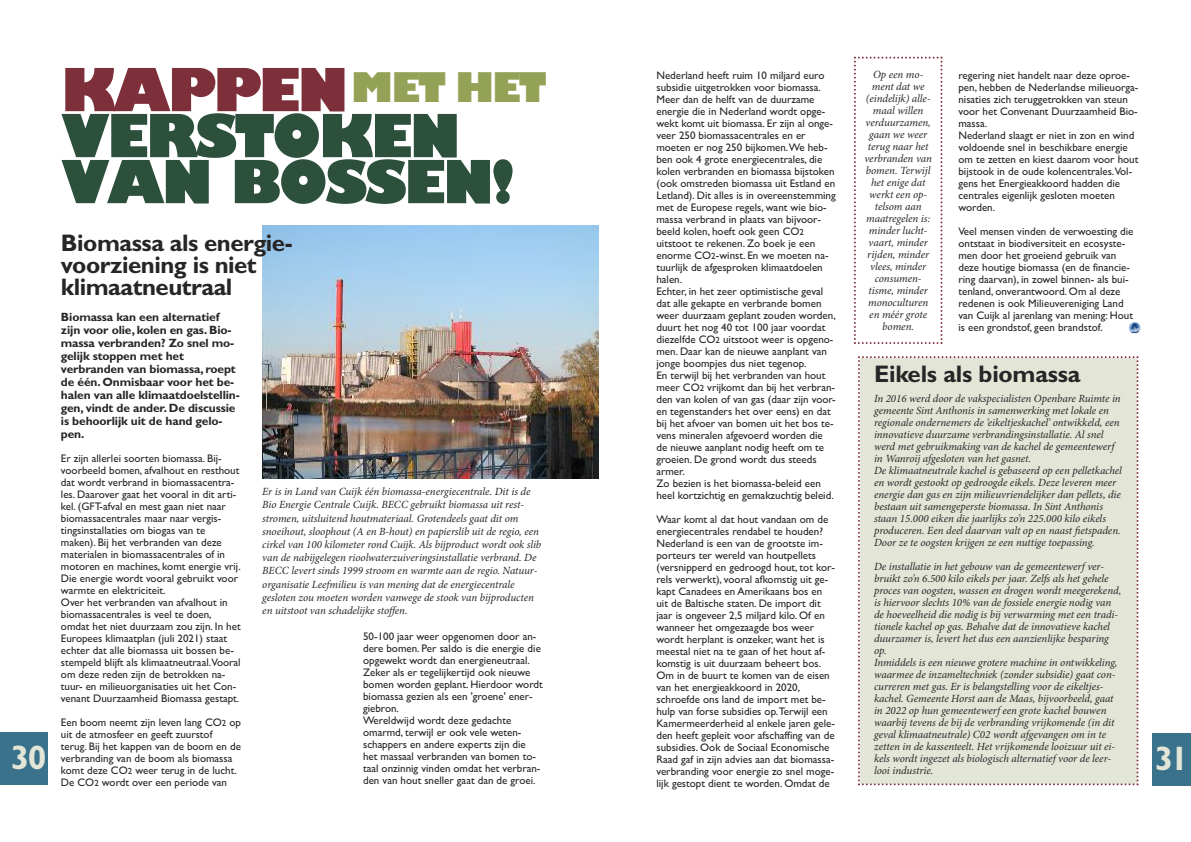
<style>
.page{position:relative;width:1191px;height:842px;background:#fff}
.page>*{position:absolute;margin:0;border:0;box-sizing:border-box;transform-origin:0 0}
.t1{font:800 58px/46px "Gill Sans";letter-spacing:-.05em;color:#2c503c}
.t2{font:800 58px "Gill Sans";letter-spacing:-.05em;color:#7e303a}
.t3{font:800 40px "Gill Sans";letter-spacing:-.05em;color:#93a256}
.t4{font:700 34px "Gill Sans";color:#e3e5d7}
.t5{font:700 24px/22px "Gill Sans";letter-spacing:-.02em;color:#272627}
.t6{font:700 12px/13px "Gill Sans";letter-spacing:-.01em;color:#272627}
.t7{font:11px/12px "Gill Sans";color:#272627}
.t8{font:italic 11px/12px "Minion Pro";letter-spacing:-.005em;color:#272627}
.s1{font-size:9px}
</style>
<div class="page">
<div style="left:1152px;top:733px;width:39px;height:53px;background:#3a728b"></div>
<div style="left:0;top:732px;width:48px;height:53px;background:#3a728b"></div>
<img style="left:262px;top:226px;width:337px;height:252px">
<div style="left:858px;top:356px;width:280px;height:429px;background:#e3e5d7"></div>
<svg style="left:854px;top:57px;width:88px;height:287px"></svg>
<svg style="left:1129px;top:322px;width:11px;height:11px"></svg>
<h1 class="t2" style="left:61px;top:57px;width:289px">KAPPEN</h1>
<h1 class="t1" style="left:61px;top:114px;width:455px">VERSTOKEN<br>VAN BOSSEN!</h1>
<p class="t8" style="left:864px;top:70px;width:69px;text-align:center">Op een mo&shy;ment dat we (eindelijk) alle&shy;maal willen verduurzamen, gaan we weer terug naar het verbranden van bomen. Terwijl het enige dat werkt een op&shy;telsom aan maatregelen is: minder lucht&shy;vaart, minder rijden, minder vlees, minder consumen&shy;tisme, minder monoculturen en méér grote bomen.</p>
<p class="t7" style="left:656px;top:69px;width:181px">Nederland heeft ruim 10 miljard euro subsidie uitgetrokken voor biomassa.<br>Meer dan de helft van de duurzame energie die in Nederland wordt opge&shy;wekt komt uit biomassa. Er zijn al onge&shy;veer 250 biomassacentrales en er moeten er nog 250 bijkomen.We heb&shy;ben ook 4 grote energiecentrales, die kolen verbranden en biomassa bijstoken (ook omstreden biomassa uit Estland en Letland). Dit alles is in overeenstemming met de Europese regels, want wie bio&shy;massa verbrand in plaats van bijvoor&shy;beeld kolen, hoeft ook geen CO<span class="s1">2 </span>uitstoot te rekenen. Zo boek je een enorme CO<span class="s1">2</span>-winst. En we moeten na&shy;tuurlijk de afgesproken klimaatdoelen halen.<br>Echter, in het zeer optimistische geval dat alle gekapte en verbrande bomen weer duurzaam geplant zouden worden, duurt het nog 40 tot 100 jaar voordat diezelfde CO<span class="s1">2</span> uitstoot weer is opgeno&shy;men. Daar kan de nieuwe aanplant van jonge boompjes dus niet tegenop.<br>En terwijl bij het verbranden van hout meer CO<span class="s1">2</span> vrijkomt dan bij het verbran&shy;den van kolen of van gas (daar zijn voor&shy;en tegenstanders het over eens) en dat bij het afvoer van bomen uit het bos te&shy;vens mineralen afgevoerd worden die de nieuwe aanplant nodig heeft om te groeien. De grond wordt dus steeds armer.<br>Zo bezien is het biomassa-beleid een heel kortzichtig en gemakzuchtig beleid.</p>
<p class="t7" style="left:656px;top:513px;width:180px">Waar komt al dat hout vandaan om de energiecentrales rendabel te houden?<br>Nederland is een van de grootste im&shy;porteurs ter wereld van houtpellets (versnipperd en gedroogd hout, tot kor&shy;rels verwerkt), vooral afkomstig uit ge&shy;kapt Canadees en Amerikaans bos en uit de Baltische staten. De import dit jaar is ongeveer 2,5 miljard kilo. Of en wanneer het omgezaagde bos weer wordt herplant is onzeker, want het is meestal niet na te gaan of het hout af&shy;komstig is uit duurzaam beheert bos.<br>Om in de buurt te komen van de eisen van het energieakkoord in 2020, schroefde ons land de import met be&shy;hulp van forse subsidies op.Terwijl een Kamermeerderheid al enkele jaren gele&shy;den heeft gepleit voor afschaffing van de subsidies. Ook de Sociaal Economische Raad gaf in zijn advies aan dat biomassa&shy;verbranding voor energie zo snel moge&shy;lijk gestopt dient te worden. Omdat de</p>
<h2 class="t3" style="left:351px;top:64px;width:197px">MET HET</h2>
<p class="t7" style="left:958px;top:69px;width:181px">regering niet handelt naar deze oproe&shy;pen, hebben de Nederlandse milieuorga&shy;nisaties zich teruggetrokken van steun voor het Convenant Duurzaamheid Bio&shy;massa.<br>Nederland slaagt er niet in zon en wind voldoende snel in beschikbare energie om te zetten en kiest daarom voor hout bijstook in de oude kolencentrales.Vol&shy;gens het Energieakkoord hadden die centrales eigenlijk gesloten moeten worden.</p>
<p class="t7" style="left:958px;top:225px;width:177px">Veel mensen vinden de verwoesting die ontstaat in biodiversiteit en ecosyste&shy;men door het groeiend gebruik van deze houtige biomassa (en de financie&shy;ring daarvan), in zowel binnen- als bui&shy;tenland, onverantwoord. Om al deze redenen is ook Milieuvereniging Land van Cuijk al jarenlang van mening: Hout is een grondstof, geen brandstof.</p>
<h3 class="t5" style="left:61px;top:232px;width:233px">Biomassa als energie&shy;voorziening is niet klimaatneutraal</h3>
<p class="t6" style="left:61px;top:310px;width:180px">Biomassa kan een alternatief zijn voor olie, kolen en gas. Bio&shy;massa verbranden? Zo snel mo&shy;gelijk stoppen met het verbranden van biomassa, roept de één. Onmisbaar voor het be&shy;halen van alle klimaatdoelstellin&shy;gen, vindt de ander. De discussie is behoorlijk uit de hand gelo&shy;pen.</p>
<p class="t7" style="left:61px;top:452px;width:181px">Er zijn allerlei soorten biomassa. Bij&shy;voorbeeld bomen, afvalhout en resthout dat wordt verbrand in biomassacentra&shy;les. Daarover gaat het vooral in dit arti&shy;kel. (GFT-afval en mest gaan niet naar biomassacentrales maar naar vergis&shy;tingsinstallaties om biogas van te maken). Bij het verbranden van deze materialen in biomassacentrales of in motoren en machines, komt energie vrij.<br>Die energie wordt vooral gebruikt voor warmte en elektriciteit.<br>Over het verbranden van afvalhout in biomassacentrales is veel te doen, omdat het niet duurzaam zou zijn. In het Europees klimaatplan (juli 2021) staat echter dat alle biomassa uit bossen be&shy;stempeld blijft als klimaatneutraal.Vooral om deze reden zijn de betrokken na&shy;tuur- en milieuorganisaties uit het Con&shy;venant Duurzaamheid Biomassa gestapt.</p>
<p class="t7" style="left:61px;top:716px;width:181px">Een boom neemt zijn leven lang CO<span class="s1">2</span> op uit de atmosfeer en geeft zuurstof terug. Bij het kappen van de boom en de verbranding van de boom als biomassa komt deze CO<span class="s1">2</span> weer terug in de lucht.<br>De CO<span class="s1">2</span> wordt over een periode van</p>
<h3 class="t5" style="left:874px;top:363px;width:208px">Eikels als biomassa</h3>
<p class="t8" style="left:874px;top:394px;width:249px">In 2016 werd door de vakspecialisten Openbare Ruimte in gemeente Sint Anthonis in samenwerking met lokale en regionale ondernemers de ‘eikeltjeskachel’ ontwikkeld, een innovatieve duurzame verbrandingsinstallatie. Al snel werd met gebruikmaking van de kachel de gemeentewerf in Wanroij afgesloten van het gasnet.<br>De klimaatneutrale kachel is gebaseerd op een pelletkachel en wordt gestookt op gedroogde eikels. Deze leveren meer energie dan gas en zijn milieuvriendelijker dan pellets, die bestaan uit samengeperste biomassa. In Sint Anthonis staan 15.000 eiken die jaarlijks zo’n 225.000 kilo eikels produceren. Een deel daarvan valt op en naast fietspaden.<br>Door ze te oogsten krijgen ze een nuttige toepassing.</p>
<p class="t8" style="left:874px;top:562px;width:249px">De installatie in het gebouw van de gemeentewerf ver&shy;bruikt zo’n 6.500 kilo eikels per jaar. Zelfs als het gehele proces van oogsten, wassen en drogen wordt meegerekend, is hiervoor slechts 10% van de fossiele energie nodig van de hoeveelheid die nodig is bij verwarming met een tradi&shy;tionele kachel op gas. Behalve dat de innovatieve kachel duurzamer is, levert het dus een aanzienlijke besparing op.<br>Inmiddels is een nieuwe grotere machine in ontwikkeling, waarmee de inzameltechniek (zonder subsidie) gaat con&shy;curreren met gas. Er is belangstelling voor de eikeltjes&shy;kachel. Gemeente Horst aan de Maas, bijvoorbeeld, gaat in 2022 op hun gemeentewerf een grote kachel bouwen waarbij tevens de bij de verbranding vrijkomende (in dit geval klimaatneutrale) C02 wordt afgevangen om in te zetten in de kassenteelt. Het vrijkomende looizuur uit ei&shy;kels wordt ingezet als biologisch alternatief voor de leer&shy;looi industrie.</p>
<p class="t8" style="left:262px;top:486px;width:280px;line-height:13.2px">Er is in Land van Cuijk één biomassa-energiecentrale. Dit is de Bio Energie Centrale Cuijk. BECC gebruikt biomassa uit rest&shy;stromen, uitsluitend houtmateriaal. Grotendeels gaat dit om snoeihout, sloophout (A en B-hout) en papierslib uit de regio, een cirkel van 100 kilometer rond Cuijk. Als bijproduct wordt ook slib van de nabijgelegen rioolwaterzuiveringsinstallatie verbrand. De BECC levert sinds 1999 stroom en warmte aan de regio. Natuur&shy;organisatie Leefmilieu is van mening dat de energiecentrale gesloten zou moeten worden vanwege de stook van bijproducten en uitstoot van schadelijke stoffen.</p>
<p class="t7" style="left:363px;top:630px;width:181px">50-100 jaar weer opgenomen door an&shy;dere bomen. Per saldo is die energie die opgewekt wordt dan energieneutraal.<br>Zeker als er tegelijkertijd ook nieuwe bomen worden geplant. Hierdoor wordt biomassa gezien als een 'groene' ener&shy;giebron.<br>Wereldwijd wordt deze gedachte omarmd, terwijl er ook vele weten&shy;schappers en andere experts zijn die het massaal verbranden van bomen to&shy;taal onzinnig vinden omdat het verbran&shy;den van hout sneller gaat dan de groei.</p>
<h3 class="t4" style="left:11px;top:738px;width:37px">30</h3>
<h3 class="t4" style="left:1155px;top:739px;width:36px">31</h3>
</div>
